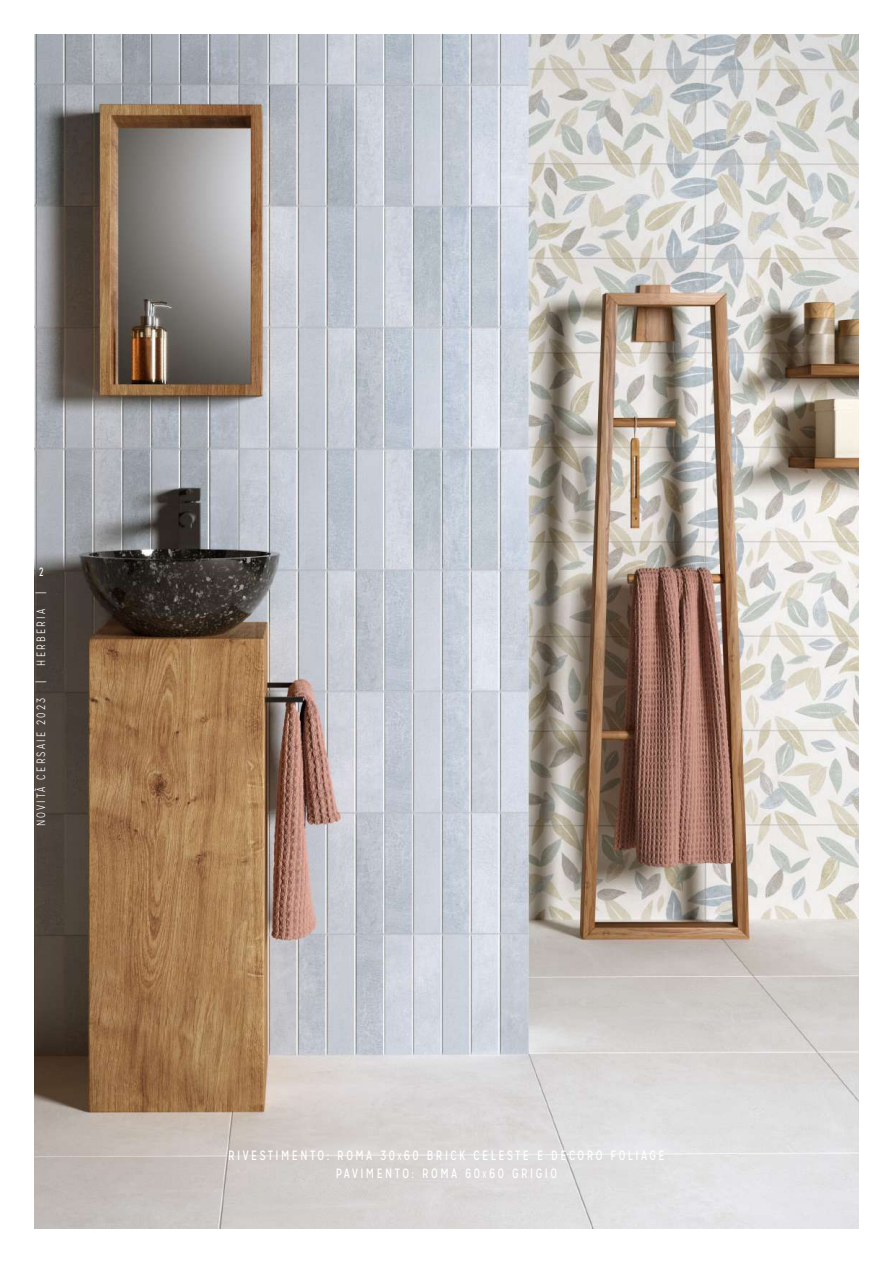
<style>
.page{position:relative;width:893px;height:1263px;background:#fff}
.page>*{position:absolute;margin:0;border:0;box-sizing:border-box;transform-origin:0 0}
.t1{font:13.5px/18px "Mission Gothic";letter-spacing:.2em;color:#fff;text-align:center;scale:.9 1}
.t2{font:300 12px "Mission Gothic";letter-spacing:.2em;color:#fff;scale:.9 1}
.t3{font:12px "Mission Gothic";color:#fff;scale:.75 1}
.s1{font-size:9.45px}
.s2{font-style:inherit}
</style>
<div class="page">
<img style="left:34px;top:34px;width:825px;height:1195px">
<p class="t3" style="left:39px;top:564px;width:7px">2</p>
<p class="t2" style="left:34px;top:594px;width:4px;rotate:-90deg">|</p>
<p class="t2" style="left:34px;top:666px;width:65px;rotate:-90deg">HERBERIA</p>
<p class="t2" style="left:34px;top:683px;width:4px;rotate:-90deg">|</p>
<p class="t2" style="left:34px;top:826px;width:144px;rotate:-90deg">NOVITÀ CERSAIE 2023</p>
<p class="t1" style="left:228px;top:1146px;width:487px">RIVESTIMENTO: ROMA 30<span class="s1">x</span>60 <span class="s2">BRICK CELESTE E DECORO FOLIAGE<br></span>PAVIMENTO: ROMA 60<span class="s1">x</span>60 GRIGIO</p>
</div>
